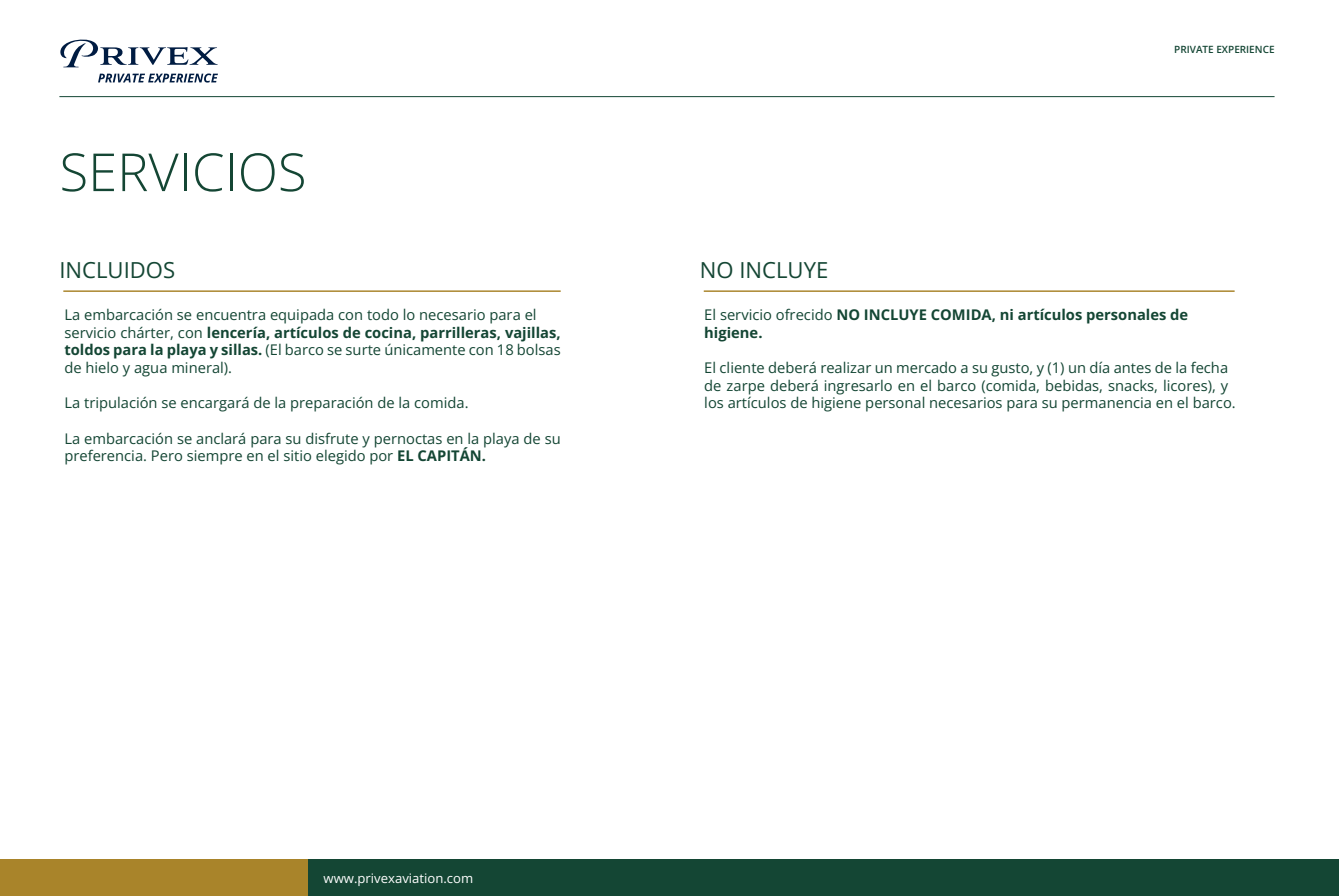
<style>
.page{position:relative;width:1339px;height:896px;background:#fff}
.page>*{position:absolute;margin:0;border:0;box-sizing:border-box;transform-origin:0 0}
.t1{font:300 52.5px "Open Sans";color:#144634}
.t2{font:22.05px "Open Sans";color:#144634}
.t3{font:14.7px/17.7px "Open Sans";color:#144634}
.t4{font:700 14.7px/17.7px "Open Sans";color:#144634}
.t5{font:13.12px "Open Sans";color:#fff}
.t6{font:600 9.97px "Open Sans";color:#144634}
.s1{font-weight:700}
.s2{font-weight:400}
</style>
<div class="page">
<hr style="left:59px;top:96px;width:1215px;height:1px;background:#144634">
<svg style="left:60px;top:39px;width:158px;height:28px"></svg>
<svg style="left:98px;top:74px;width:120px;height:9px"></svg>
<div style="left:0;top:859px;width:1338px;height:37px;background:#144634"></div>
<div style="left:0;top:859px;width:307px;height:37px;background:#a9842a"></div>
<hr style="left:63px;top:290px;width:497px;height:2px;background:#a9842a">
<hr style="left:703px;top:290px;width:531px;height:2px;background:#a9842a">
<h1 class="t1" style="left:60px;top:136px;width:248px">SERVICIOS</h1>
<h2 class="t2" style="left:59px;top:255px;width:117px">INCLUIDOS</h2>
<p class="t3" style="left:64px;top:306px;width:498px">La embarcación se encuentra equipada con todo lo necesario para el servicio chárter, con <span class="s1">lencería, artículos de cocina, parrilleras, vajillas, toldos para la playa y sillas.</span> (El barco se surte únicamente con 18 bolsas de hielo y agua mineral).</p>
<p class="t3" style="left:64px;top:394px;width:405px">La tripulación se encargará de la preparación de la comida.</p>
<p class="t3" style="left:64px;top:429px;width:498px">La embarcación se anclará para su disfrute y pernoctas en la playa de su preferencia. Pero siempre en el sitio elegido por <span class="s1">EL CAPITÁN.</span></p>
<h2 class="t2" style="left:699px;top:255px;width:130px">NO INCLUYE</h2>
<p class="t6" style="left:1174px;top:42px;width:102px">PRIVATE EXPERIENCE</p>
<p class="t4" style="left:704px;top:306px;width:485px"><span class="s2">El servicio ofrecido</span> NO INCLUYE COMIDA, ni artículos personales de higiene.</p>
<p class="t3" style="left:704px;top:359px;width:533px">El cliente deberá realizar un mercado a su gusto, y (1) un día antes de la fecha de zarpe deberá ingresarlo en el barco (comida, bebidas, snacks, licores), y los artículos de higiene personal necesarios para su permanencia en el barco.</p>
<p class="t5" style="left:323px;top:869px;width:151px">www.privexaviation.com</p>
</div>
